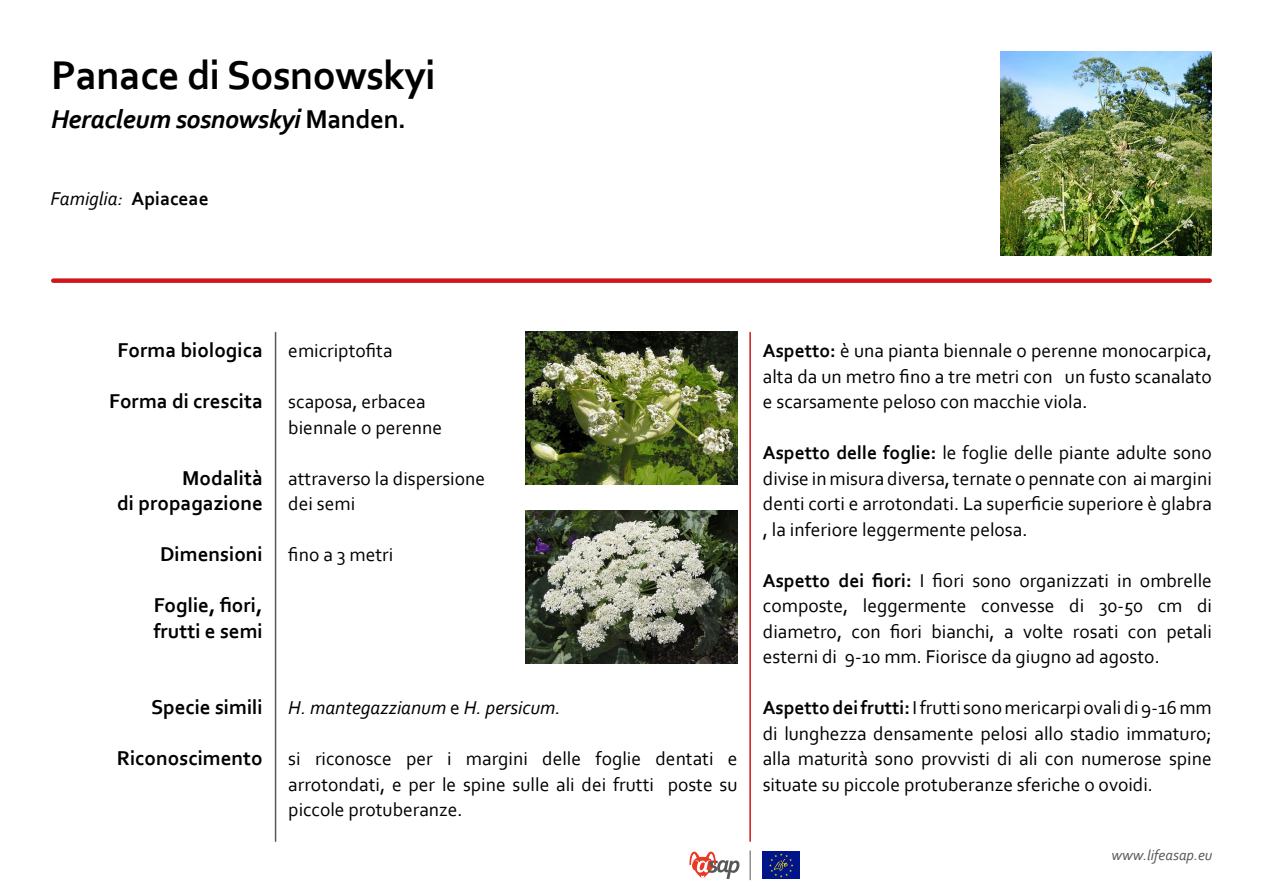
<style>
.page{position:relative;width:1263px;height:893px;background:#fff}
.page>*{position:absolute;margin:0;border:0;box-sizing:border-box;transform-origin:0 0}
.t1{font:700 42px "Corbel";letter-spacing:-.015em;color:#000}
.t2{font:italic 700 27px "Corbel";letter-spacing:-.015em;color:#000}
.t3{font:700 21px/25.5px "Corbel";color:#000;text-align:right}
.t4{font:19.5px/25.5px "Corbel";color:#000;text-align:justify}
.t5{font:italic 19.5px "Corbel";color:#000}
.t6{font:italic 15px "Corbel";color:#575756}
.s1{font-style:normal}
.s2{font-weight:700;font-style:normal}
.s3{font-weight:700}
</style>
<div class="page">
<div style="left:53px;top:278px;width:1157px;height:5px;background:#cd171a"></div>
<img style="left:1000px;top:51px;width:212px;height:204px">
<hr style="left:749px;top:332px;width:2px;height:509px;background:#cd171a">
<svg style="left:689px;top:851px;width:50px;height:28px"></svg>
<svg style="left:750px;top:851px;width:1px;height:29px"></svg>
<div style="left:762px;top:852px;width:38px;height:27px;background:#001589"></div>
<svg style="left:769px;top:853px;width:24px;height:24px"></svg>
<hr style="left:275px;top:332px;width:1px;height:509px;background:#575756">
<img style="left:526px;top:510px;width:211px;height:153px">
<img style="left:526px;top:332px;width:211px;height:153px">
<h1 class="t1" style="left:51px;top:49px;width:386px">Panace di Sosnowskyi</h1>
<h2 class="t2" style="left:51px;top:102px;width:357px">Heracleum sosnowskyi <span class="s1">Manden.</span></h2>
<p class="t5" style="left:51px;top:186px;width:160px">Famiglia: <span class="s2">Apiaceae</span></p>
<p class="t3" style="left:118px;top:337px;width:147px">Forma biologica</p>
<p class="t3" style="left:109px;top:388px;width:155px">Forma di crescita</p>
<p class="t3" style="left:117px;top:465px;width:147px">Modalità<br>di propagazione</p>
<p class="t3" style="left:160px;top:541px;width:104px">Dimensioni</p>
<p class="t3" style="left:154px;top:592px;width:111px;text-align:left">Foglie, fiori, frutti e semi</p>
<p class="t3" style="left:151px;top:694px;width:113px">Specie simili</p>
<p class="t3" style="left:117px;top:745px;width:147px">Riconoscimento</p>
<p class="t4" style="left:288px;top:337px;width:106px">emicriptofita</p>
<p class="t4" style="left:288px;top:388px;width:155px">scaposa, erbacea biennale o perenne</p>
<p class="t4" style="left:288px;top:465px;width:198px">attraverso la dispersione dei semi</p>
<p class="t4" style="left:288px;top:542px;width:106px">fino a 3 metri</p>
<p class="t5" style="left:288px;top:696px;width:274px">H. mantegazzianum <span class="s1">e</span> H. persicum.</p>
<p class="t4" style="left:288px;top:746px;width:451px">si riconosce per i margini delle foglie dentati e arrotondati, e per le spine sulle ali dei frutti poste su piccole protuberanze.</p>
<p class="t4" style="left:763px;top:337px;width:451px"><span class="s3">Aspetto:</span> è una pianta biennale o perenne monocarpica, alta da un metro fino a tre metri con un fusto scanalato e scarsamente peloso con macchie viola.</p>
<p class="t4" style="left:763px;top:439px;width:451px"><span class="s3">Aspetto delle foglie:</span> le foglie delle piante adulte sono divise in misura diversa, ternate o pennate con ai margini denti corti e arrotondati. La superficie superiore è glabra , la inferiore leggermente pelosa.</p>
<p class="t4" style="left:763px;top:567px;width:451px"><span class="s3">Aspetto dei fiori:</span> I fiori sono organizzati in ombrelle composte, leggermente convesse di 30-50 cm di diametro, con fiori bianchi, a volte rosati con petali esterni di 9-10 mm. Fiorisce da giugno ad agosto.</p>
<p class="t4" style="left:763px;top:695px;width:451px"><span class="s3">Aspetto dei frutti:</span> I frutti sono mericarpi ovali di 9-16 mm di lunghezza densamente pelosi allo stadio immaturo; alla maturità sono provvisti di ali con numerose spine situate su piccole protuberanze sferiche o ovoidi.</p>
<p class="t6" style="left:1111px;top:846px;width:102px">www.lifeasap.eu</p>
</div>
